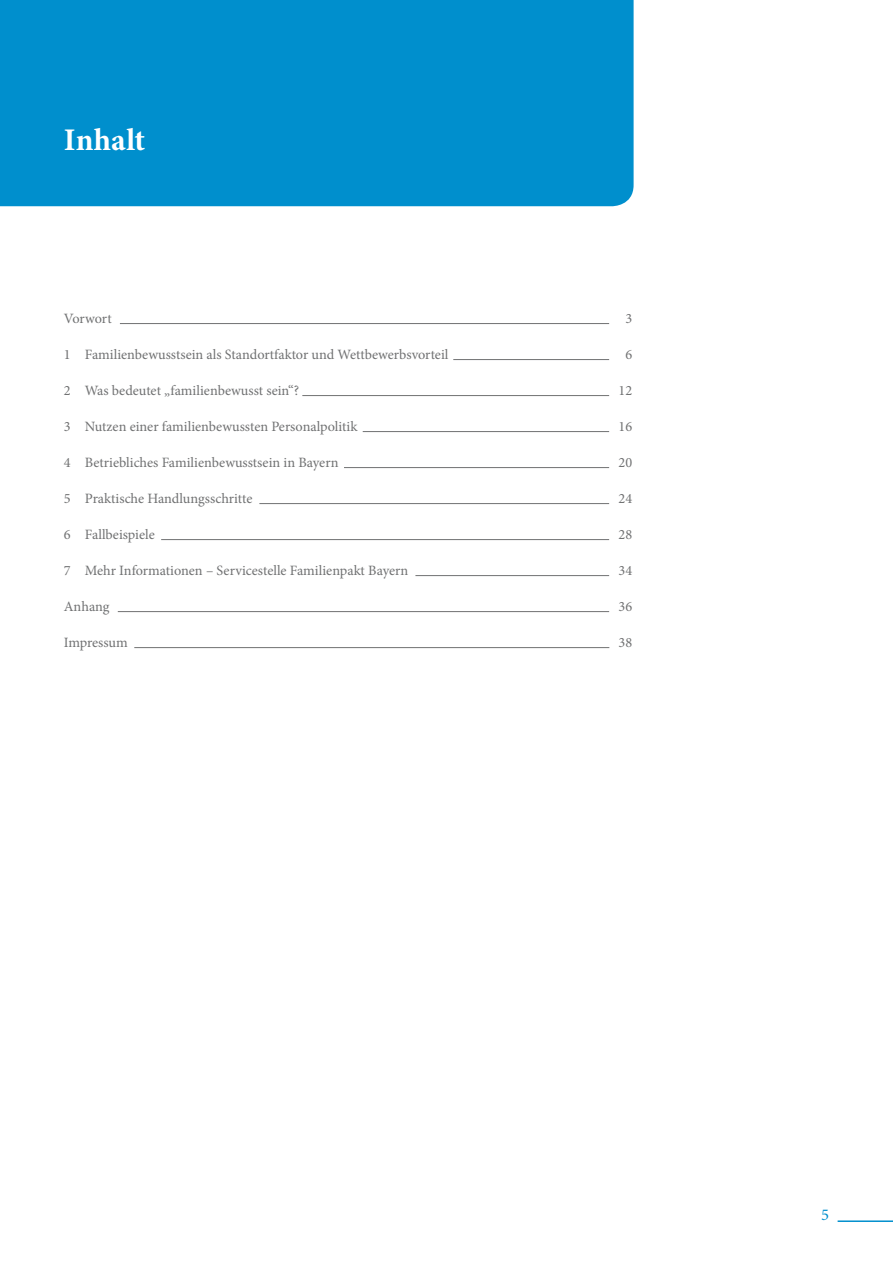
<style>
.page{position:relative;width:893px;height:1263px;background:#fff}
.page>*{position:absolute;margin:0;border:0;box-sizing:border-box;transform-origin:0 0}
.t1{font:700 31.5px "Minion Pro";color:#fff}
.t2{font:16.5px "Minion Pro";color:#008fcd}
.t3{font:14.25px "Minion Pro";color:#707172}
</style>
<div class="page">
<hr style="left:838px;top:1220px;width:55px;height:2px;background:#008fcd">
<div style="left:0;top:0;width:634px;height:206px;background:#008fcd"></div>
<hr style="left:453px;top:359px;width:156px;height:1px;background:#707172">
<hr style="left:302px;top:395px;width:307px;height:1px;background:#707172">
<hr style="left:363px;top:431px;width:246px;height:1px;background:#707172">
<hr style="left:344px;top:467px;width:265px;height:1px;background:#707172">
<hr style="left:259px;top:503px;width:350px;height:1px;background:#707172">
<hr style="left:161px;top:539px;width:448px;height:1px;background:#707172">
<hr style="left:415px;top:575px;width:194px;height:1px;background:#707172">
<hr style="left:118px;top:611px;width:491px;height:1px;background:#707172">
<hr style="left:134px;top:647px;width:475px;height:1px;background:#707172">
<hr style="left:120px;top:323px;width:489px;height:1px;background:#707172">
<h1 class="t1" style="left:64px;top:118px;width:83px">Inhalt</h1>
<p class="t3" style="left:64px;top:309px;width:49px">Vorwort</p>
<p class="t3" style="left:625px;top:309px;width:8px">3</p>
<p class="t3" style="left:64px;top:345px;width:386px">1 Familienbewusstsein als Standortfaktor und Wettbewerbsvorteil</p>
<p class="t3" style="left:625px;top:345px;width:8px">6</p>
<p class="t3" style="left:64px;top:381px;width:237px">2 Was bedeutet „familienbewusst sein“?</p>
<p class="t3" style="left:619px;top:381px;width:15px">12</p>
<p class="t3" style="left:64px;top:417px;width:295px">3 Nutzen einer familienbewussten Personalpolitik</p>
<p class="t3" style="left:619px;top:417px;width:15px">16</p>
<p class="t3" style="left:64px;top:453px;width:276px">4 Betriebliches Familienbewusstsein in Bayern</p>
<p class="t3" style="left:619px;top:453px;width:15px">20</p>
<p class="t3" style="left:64px;top:489px;width:190px">5 Praktische Handlungsschritte</p>
<p class="t3" style="left:619px;top:489px;width:15px">24</p>
<p class="t3" style="left:64px;top:525px;width:92px">6 Fallbeispiele</p>
<p class="t3" style="left:619px;top:525px;width:15px">28</p>
<p class="t3" style="left:64px;top:561px;width:346px">7 Mehr Informationen – Servicestelle Familienpakt Bayern</p>
<p class="t3" style="left:619px;top:561px;width:15px">34</p>
<p class="t3" style="left:64px;top:597px;width:47px">Anhang</p>
<p class="t3" style="left:619px;top:597px;width:15px">36</p>
<p class="t3" style="left:64px;top:633px;width:66px">Impressum</p>
<p class="t3" style="left:619px;top:633px;width:15px">38</p>
<p class="t2" style="left:821px;top:1204px;width:9px">5</p>
</div>
